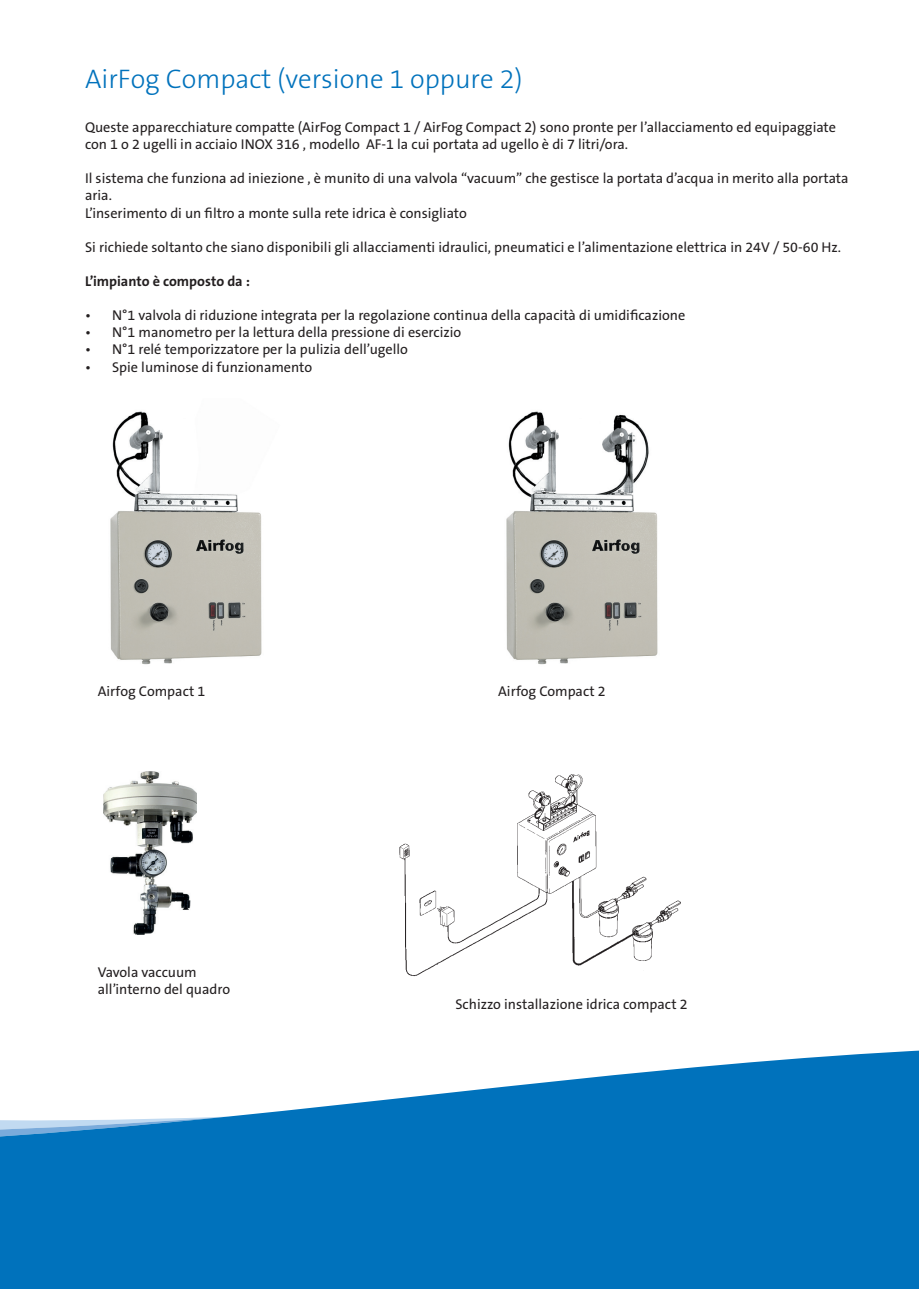
<style>
.page{position:relative;width:919px;height:1289px;background:#fff}
.page>*{position:absolute;margin:0;border:0;box-sizing:border-box;transform-origin:0 0}
.Main_Heading{font:300 27px "The Sans B W3";color:#0072bc}
.t1{font:14.25px/17.1px "The Sans B W5 Plain";color:#231f20}
.t2{font:700 14.25px "The Sans B W7";color:#231f20}
</style>
<div class="page">
<svg style="left:0;top:1050px;width:918px;height:196px;fill:#0072bc"></svg>
<div style="left:0;top:1246px;width:918px;height:42px;background:#0072bc"></div>
<img style="left:506px;top:411px;width:152px;height:254px">
<img style="left:399px;top:774px;width:282px;height:203px">
<img style="left:104px;top:772px;width:93px;height:162px">
<img style="left:110px;top:411px;width:152px;height:254px">
<p class="Main_Heading" style="left:85px;top:62px;width:439px">AirFog Compact (versione 1 oppure 2)</p>
<p class="t1" style="left:85px;top:119px;width:752px">Queste apparecchiature compatte (AirFog Compact 1 / AirFog Compact 2) sono pronte per l’allacciamento ed equipaggiate con 1 o 2 ugelli in acciaio INOX 316 , modello AF-1 la cui portata ad ugello è di 7 litri/ora.</p>
<p class="t1" style="left:85px;top:170px;width:765px">Il sistema che funziona ad iniezione , è munito di una valvola “vacuum” che gestisce la portata d’acqua in merito alla portata aria.</p>
<p class="t1" style="left:85px;top:204px;width:383px">L’inserimento di un filtro a monte sulla rete idrica è consigliato</p>
<p class="t1" style="left:85px;top:238px;width:757px">Si richiede soltanto che siano disponibili gli allacciamenti idraulici, pneumatici e l’alimentazione elettrica in 24V / 50-60 Hz.</p>
<p class="t2" style="left:85px;top:272px;width:166px">L’impianto è composto da :</p>
<p class="t1" style="left:85px;top:307px;width:601px">• N°1 valvola di riduzione integrata per la regolazione continua della capacità di umidificazione</p>
<p class="t1" style="left:85px;top:324px;width:377px">• N°1 manometro per la lettura della pressione di esercizio</p>
<p class="t1" style="left:85px;top:341px;width:324px">• N°1 relé temporizzatore per la pulizia dell’ugello</p>
<p class="t1" style="left:85px;top:358px;width:229px">• Spie luminose di funzionamento</p>
<p class="t1" style="left:98px;top:682px;width:109px">Airfog Compact 1</p>
<p class="t1" style="left:498px;top:682px;width:109px">Airfog Compact 2</p>
<p class="t1" style="left:98px;top:963px;width:100px">Vavola vaccuum</p>
<p class="t1" style="left:98px;top:980px;width:134px">all’interno del quadro</p>
<p class="t1" style="left:455px;top:995px;width:233px">Schizzo installazione idrica compact 2</p>
</div>
